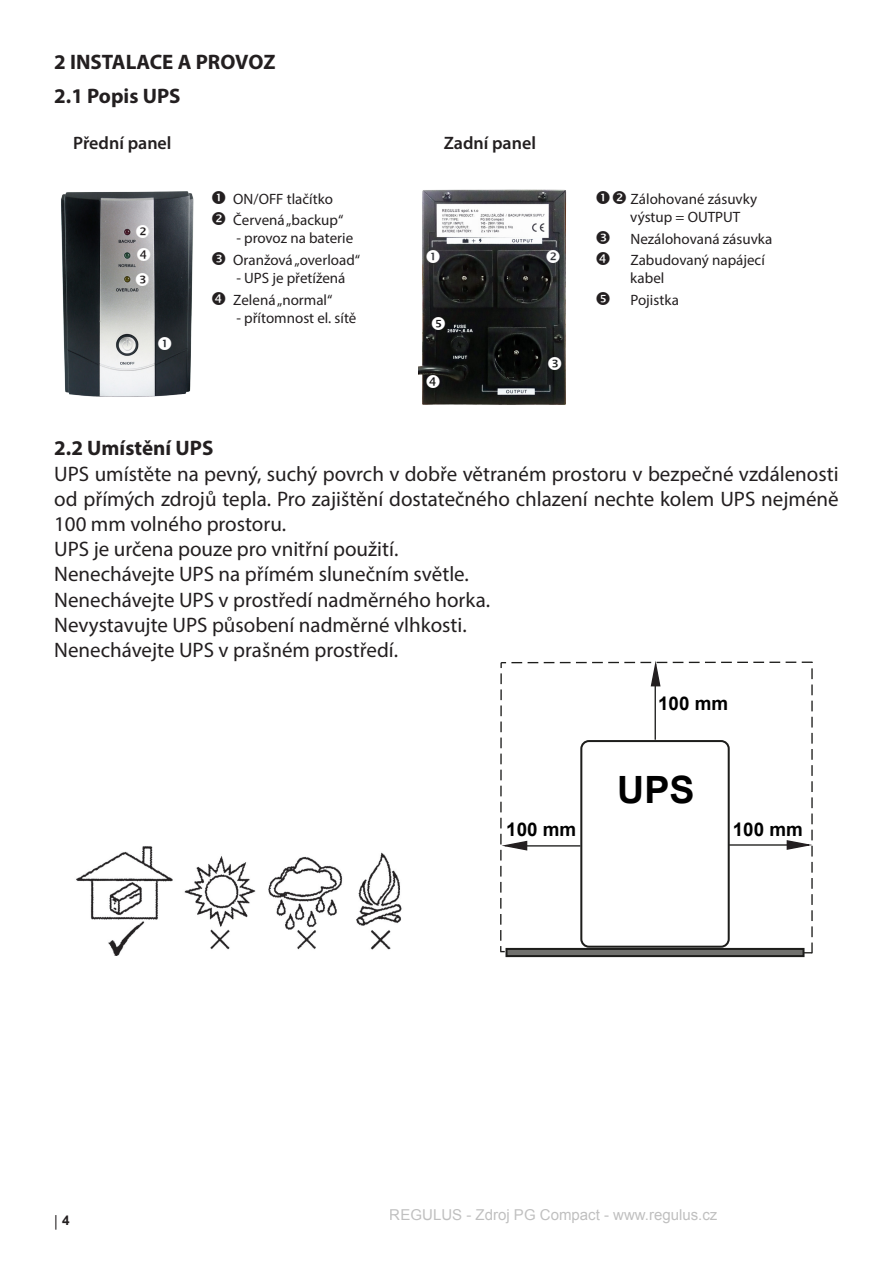
<style>
.page{position:relative;width:893px;height:1263px;background:#fff}
.page>*{position:absolute;margin:0;border:0;box-sizing:border-box;transform-origin:0 0}
.t1{font:700 37.65px "Arial";color:#000}
.t2{font:21px/25.2px "Myriad Pro";color:#231f20;text-align:justify}
.t3{font:700 21px "Myriad Pro";color:#231f20}
.t4{font:700 18.75px "Arial";color:#000}
.t5{font:600 18px "Myriad Pro";color:#231f20}
.t6{font:15px/21.6px "Myriad Pro";color:#231f20}
.t7{font:15px "Arial";color:#808080}
.t8{font:12px "Arial";color:#231f20}
.s1{font-weight:700;font-size:13.5px}
</style>
<div class="page">
<div style="left:506px;top:949px;width:297px;height:7px;background:#70706d"></div>
<div style="left:505px;top:948px;width:299px;height:9px;border:2px solid #1d1d1b"></div>
<svg style="left:500px;top:661px;width:313px;height:292px"></svg>
<img style="left:61px;top:191px;width:133px;height:206px">
<img style="left:418px;top:189px;width:149px;height:216px">
<img style="left:76px;top:846px;width:326px;height:110px">
<svg style="left:158px;top:337px;width:13px;height:13px"></svg>
<svg style="left:136px;top:272px;width:13px;height:14px"></svg>
<svg style="left:137px;top:248px;width:13px;height:13px"></svg>
<svg style="left:136px;top:225px;width:13px;height:13px"></svg>
<svg style="left:427px;top:250px;width:13px;height:13px"></svg>
<svg style="left:547px;top:249px;width:13px;height:14px"></svg>
<svg style="left:548px;top:357px;width:13px;height:13px"></svg>
<svg style="left:427px;top:375px;width:13px;height:13px"></svg>
<svg style="left:432px;top:316px;width:13px;height:14px"></svg>
<p class="t3" style="left:54px;top:48px;width:223px">2 INSTALACE A PROVOZ</p>
<p class="t3" style="left:54px;top:82px;width:128px">2.1 Popis UPS</p>
<p class="t5" style="left:73px;top:132px;width:100px">Přední panel</p>
<p class="t5" style="left:444px;top:132px;width:94px">Zadní panel</p>
<p class="t6" style="left:233px;top:188px;width:101px">ON/OFF tlačítko</p>
<p class="t6" style="left:233px;top:209px;width:111px">Červená „backup“</p>
<p class="t6" style="left:236px;top:227px;width:118px">- provoz na baterie</p>
<p class="t6" style="left:233px;top:249px;width:128px">Oranžová „overload“</p>
<p class="t6" style="left:236px;top:267px;width:111px">- UPS je přetížená</p>
<p class="t6" style="left:233px;top:288px;width:101px">Zelená „normal“</p>
<p class="t6" style="left:236px;top:306px;width:122px">- přítomnost el. sítě</p>
<p class="t6" style="left:631px;top:188px;width:128px">Zálohované zásuvky</p>
<p class="t6" style="left:630px;top:206px;width:144px">výstup = OUTPUT<br>Nezálohovaná zásuvka</p>
<p class="t6" style="left:630px;top:251px;width:136px;line-height:18px">Zabudovaný napájecí kabel</p>
<p class="t6" style="left:630px;top:289px;width:50px">Pojistka</p>
<p class="t3" style="left:54px;top:435px;width:161px">2.2 Umístění UPS</p>
<p class="t2" style="left:54px;top:461px;width:786px">UPS umístěte na pevný, suchý povrch v dobře větraném prostoru v bezpečné vzdálenosti od přímých zdrojů tepla. Pro zajištění dostatečného chlazení nechte kolem UPS nejméně 100 mm volného prostoru.</p>
<p class="t2" style="left:54px;top:536px;width:346px">UPS je určena pouze pro vnitřní použití.</p>
<p class="t2" style="left:54px;top:561px;width:416px">Nenechávejte UPS na přímém slunečním světle.</p>
<p class="t2" style="left:54px;top:587px;width:437px">Nenechávejte UPS v prostředí nadměrného horka.</p>
<p class="t2" style="left:54px;top:612px;width:414px">Nevystavujte UPS působení nadměrné vlhkosti.</p>
<p class="t2" style="left:54px;top:637px;width:345px">Nenechávejte UPS v prašném prostředí.</p>
<p class="t4" style="left:658px;top:691px;width:72px">100 mm</p>
<p class="t1" style="left:617px;top:763px;width:79px">UPS</p>
<p class="t4" style="left:506px;top:816px;width:72px">100 mm</p>
<p class="t4" style="left:733px;top:816px;width:72px">100 mm</p>
<p class="t8" style="left:53px;top:1214px;width:18px">│<span class="s1">4</span></p>
<p class="t7" style="left:390px;top:1205px;width:329px">REGULUS - Zdroj PG Compact - www.regulus.cz</p>
</div>
